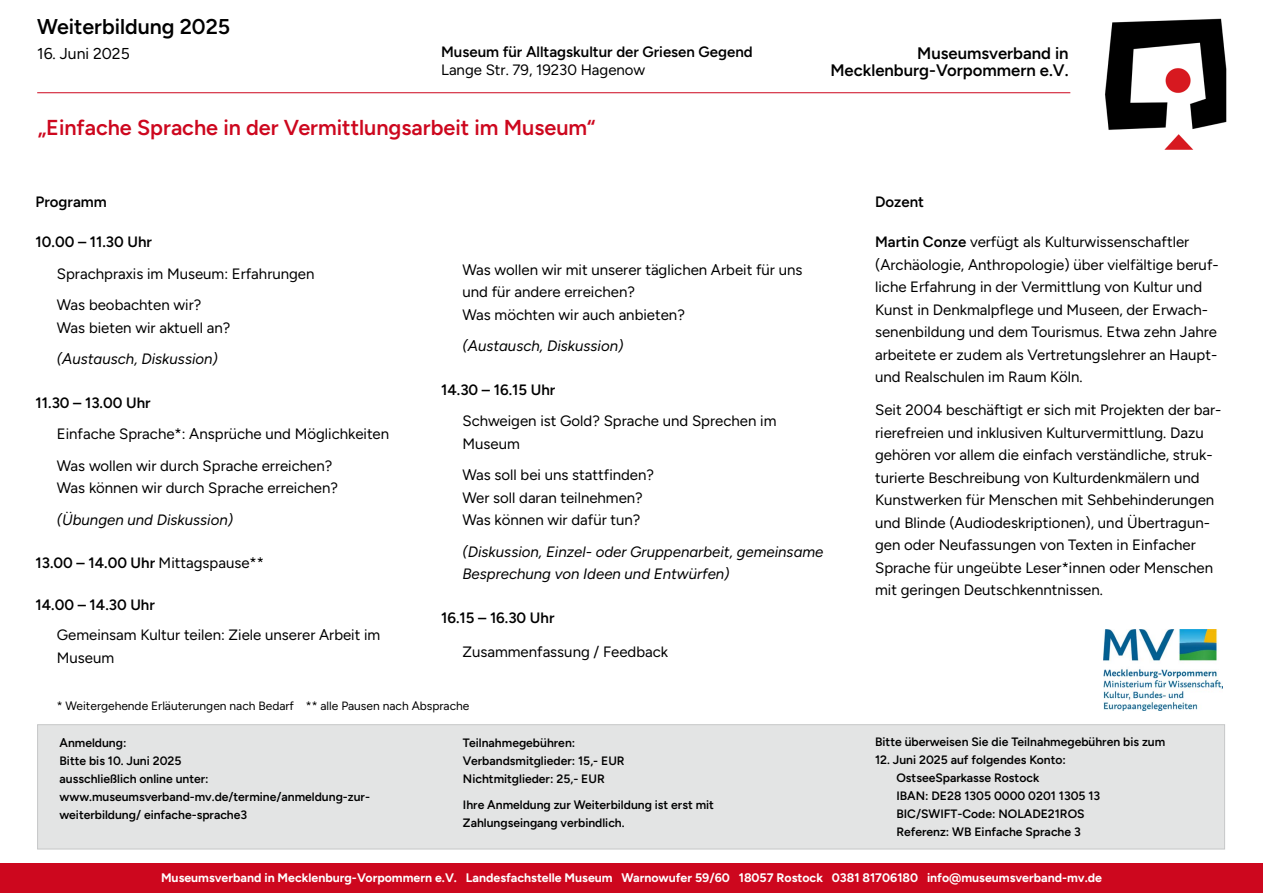
<style>
.page{position:relative;width:1263px;height:893px;background:#fff}
.page>*{position:absolute;margin:0;border:0;box-sizing:border-box;transform-origin:0 0}
.t1{font:600 21.6px "Figtree";color:#cd071e}
.t2{font:600 21.3px "Figtree";color:#000}
.t3{font:600 16.65px "Figtree";color:#000}
.t4{font:15.75px "Figtree";color:#000}
.t5{font:15px/22.5px "Figtree";color:#000}
.t6{font:600 15px "Figtree";color:#000}
.t7{font:italic 15px/22.5px "Figtree";color:#000}
.t8{font:700 12.3px "Figtree";color:#fff}
.t9{font:600 12.15px/18px "Figtree";color:#000}
.t10{font:12px "Figtree";color:#000}
.s1{font-weight:400}
.s2{font-weight:600}
</style>
<div class="page">
<div style="left:37px;top:724px;width:1188px;height:125px;background:#e3e4e4;border:1px solid #c6c7c8"></div>
<div style="left:1px;top:863px;width:1262px;height:30px;background:#cd071e"></div>
<img style="left:1105px;top:18px;width:122px;height:132px">
<hr style="left:37px;top:92px;width:1033px;height:1px;background:#cd071e">
<img style="left:1104px;top:629px;width:119px;height:82px">
<p class="t2" style="left:37px;top:14px;width:195px">Weiterbildung 2025</p>
<p class="t4" style="left:37px;top:45px;width:94px">16. Juni 2025</p>
<p class="t6" style="left:441px;top:43px;width:313px">Museum für Alltagskultur der Griesen Gegend</p>
<p class="t5" style="left:441px;top:59px;width:206px">Lange Str. 79, 19230 Hagenow</p>
<p class="t1" style="left:38px;top:114px;width:559px">„Einfache Sprache in der Vermittlungsarbeit im Museum“</p>
<p class="t3" style="left:917px;top:43px;width:153px">Museumsverband in</p>
<p class="t3" style="left:830px;top:60px;width:240px">Mecklenburg-Vorpommern e.V.</p>
<p class="t6" style="left:36px;top:193px;width:73px">Programm</p>
<p class="t6" style="left:36px;top:233px;width:118px">10.00 – 11.30 Uhr</p>
<p class="t5" style="left:57px;top:262px;width:259px">Sprachpraxis im Museum: Erfahrungen</p>
<p class="t5" style="left:57px;top:294px;width:146px">Was beobachten wir?</p>
<p class="t5" style="left:57px;top:316px;width:175px">Was bieten wir aktuell an?</p>
<p class="t7" style="left:57px;top:348px;width:163px">(Austausch, Diskussion)</p>
<p class="t6" style="left:36px;top:394px;width:116px">11.30 – 13.00 Uhr</p>
<p class="t5" style="left:57px;top:423px;width:334px">Einfache Sprache*: Ansprüche und Möglichkeiten</p>
<p class="t5" style="left:57px;top:454px;width:277px">Was wollen wir durch Sprache erreichen?</p>
<p class="t5" style="left:57px;top:477px;width:283px">Was können wir durch Sprache erreichen?</p>
<p class="t7" style="left:57px;top:508px;width:178px">(Übungen und Diskussion)</p>
<p class="t6" style="left:36px;top:554px;width:230px">13.00 – 14.00 Uhr <span class="s1">Mittagspause**</span></p>
<p class="t6" style="left:36px;top:596px;width:121px">14.00 – 14.30 Uhr</p>
<p class="t5" style="left:57px;top:624px;width:325px">Gemeinsam Kultur teilen: Ziele unserer Arbeit im<br>Museum</p>
<p class="t5" style="left:462px;top:258px;width:341px">Was wollen wir mit unserer täglichen Arbeit für uns und für andere erreichen?</p>
<p class="t5" style="left:462px;top:303px;width:224px">Was möchten wir auch anbieten?</p>
<p class="t7" style="left:462px;top:335px;width:163px">(Austausch, Diskussion)</p>
<p class="t6" style="left:441px;top:381px;width:116px">14.30 – 16.15 Uhr</p>
<p class="t5" style="left:462px;top:410px;width:315px">Schweigen ist Gold? Sprache und Sprechen im<br>Museum</p>
<p class="t5" style="left:462px;top:464px;width:193px">Was soll bei uns stattfinden?</p>
<p class="t5" style="left:462px;top:486px;width:182px">Wer soll daran teilnehmen?</p>
<p class="t5" style="left:462px;top:509px;width:180px">Was können wir dafür tun?</p>
<p class="t7" style="left:462px;top:540px;width:362px">(Diskussion, Einzel- oder Gruppenarbeit, gemeinsame<br>Besprechung von Ideen und Entwürfen)</p>
<p class="t6" style="left:441px;top:609px;width:115px">16.15 – 16.30 Uhr</p>
<p class="t5" style="left:462px;top:641px;width:207px">Zusammenfassung / Feedback</p>
<p class="t10" style="left:57px;top:699px;width:414px">* Weitergehende Erläuterungen nach Bedarf ** alle Pausen nach Absprache</p>
<p class="t9" style="left:60px;top:734px;width:68px">Anmeldung:</p>
<p class="t9" style="left:60px;top:752px;width:123px">Bitte bis 10. Juni 2025</p>
<p class="t9" style="left:60px;top:770px;width:151px">ausschließlich online unter:</p>
<p class="t9" style="left:60px;top:788px;width:312px">www.museumsverband-mv.de/termine/anmeldung-zur&shy;weiterbildung/ einfache-sprache3</p>
<p class="t9" style="left:463px;top:734px;width:114px">Teilnahmegebühren:</p>
<p class="t9" style="left:463px;top:752px;width:163px">Verbandsmitglieder: 15,- EUR</p>
<p class="t9" style="left:463px;top:770px;width:143px">Nichtmitglieder: 25,- EUR</p>
<p class="t9" style="left:463px;top:796px;width:253px">Ihre Anmeldung zur Weiterbildung ist erst mit</p>
<p class="t9" style="left:463px;top:814px;width:163px">Zahlungseingang verbindlich.</p>
<p class="t6" style="left:875px;top:193px;width:51px">Dozent</p>
<p class="t5" style="left:875px;top:231px;width:345px"><span class="s2">Martin Conze</span> verfügt als Kulturwissenschaftler (Archäologie, Anthropologie) über vielfältige beruf&shy;liche Erfahrung in der Vermittlung von Kultur und Kunst in Denkmalpflege und Museen, der Erwach&shy;senenbildung und dem Tourismus. Etwa zehn Jahre arbeitete er zudem als Vertretungslehrer an Haupt&shy;und Realschulen im Raum Köln.</p>
<p class="t5" style="left:875px;top:399px;width:348px">Seit 2004 beschäftigt er sich mit Projekten der bar&shy;rierefreien und inklusiven Kulturvermittlung. Dazu gehören vor allem die einfach verständliche, struk&shy;turierte Beschreibung von Kulturdenkmälern und Kunstwerken für Menschen mit Sehbehinderungen und Blinde (Audiodeskriptionen), und Übertragun&shy;gen oder Neufassungen von Texten in Einfacher Sprache für ungeübte Leser*innen oder Menschen mit geringen Deutschkenntnissen.</p>
<p class="t9" style="left:875px;top:733px;width:292px">Bitte überweisen Sie die Teilnahmegebühren bis zum</p>
<p class="t9" style="left:875px;top:751px;width:192px">12. Juni 2025 auf folgendes Konto:</p>
<p class="t9" style="left:896px;top:769px;width:144px">OstseeSparkasse Rostock</p>
<p class="t9" style="left:896px;top:787px;width:205px">IBAN: DE28 1305 0000 0201 1305 13</p>
<p class="t9" style="left:896px;top:805px;width:190px">BIC/SWIFT-Code: NOLADE21ROS</p>
<p class="t9" style="left:896px;top:823px;width:186px">Referenz: WB Einfache Sprache 3</p>
<p class="t8" style="left:161px;top:871px;width:942px">Museumsverband in Mecklenburg-Vorpommern e.V. Landesfachstelle Museum Warnowufer 59/60 18057 Rostock 0381 81706180 info@museumsverband-mv.de</p>
</div>
